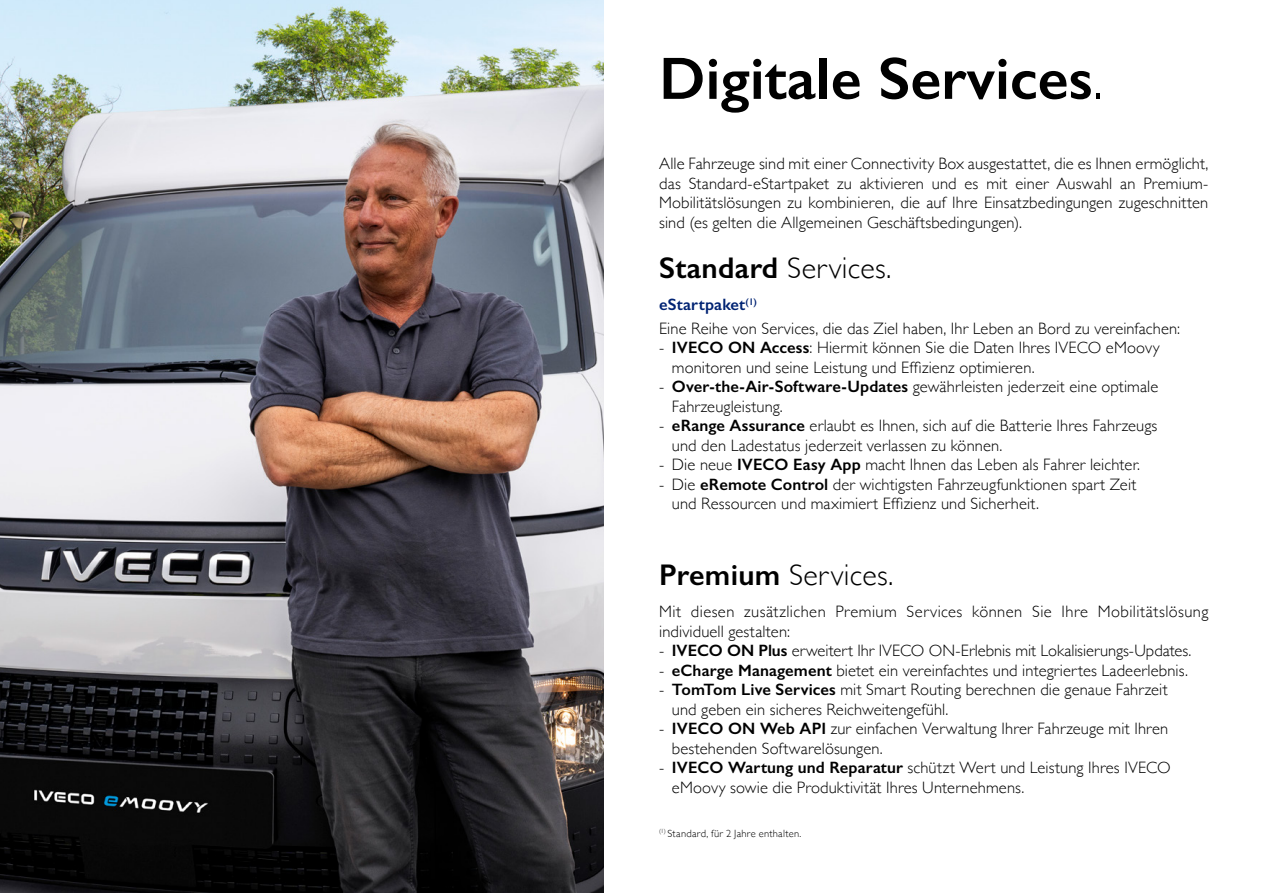
<style>
.page{position:relative;width:1263px;height:893px;background:#fff}
.page>*{position:absolute;margin:0;border:0;box-sizing:border-box;transform-origin:0 0}
.t1{font:600 60px "Gill Sans";color:#000}
.t2{font:300 30px "Gill Sans";letter-spacing:.01em;color:#000}
.t3{font:300 16.5px/19.5px "Gill Sans";letter-spacing:.01em;color:#000}
.t4{font:300 10.5px "Gill Sans";letter-spacing:.03em;color:#000}
.s1{font-weight:300}
.s2{font-weight:600}
.s3{font-weight:600;color:#002373}
</style>
<div class="page">
<img style="left:0;top:0;width:604px;height:893px">
<h1 class="t1" style="left:659px;top:42px;width:446px">Digitale Services<span class="s1">.</span></h1>
<p class="t3" style="left:659px;top:153px;width:551px;text-align:justify">Alle Fahrzeuge sind mit einer Connectivity Box ausgestattet, die es Ihnen ermöglicht, das Standard-eStartpaket zu aktivieren und es mit einer Auswahl an Premium-Mobilitätslösungen zu kombinieren, die auf Ihre Einsatzbedingungen zugeschnitten sind (es gelten die Allgemeinen Geschäftsbedingungen).</p>
<h2 class="t2" style="left:659px;top:244px;width:234px"><span class="s2">Standard</span> Services.</h2>
<p class="t3" style="left:659px;top:292px;width:522px;line-height:23.7px"><span class="s3">eStartpaket</span><sup>(1)<br></sup>Eine Reihe von Services, die das Ziel haben, Ihr Leben an Bord zu vereinfachen:</p>
<p class="t3" style="left:672px;top:337px;width:489px;text-indent:-13px">- <span class="s2">IVECO ON Access</span>: Hiermit können Sie die Daten Ihres IVECO eMoovy monitoren und seine Leistung und Effizienz optimieren.</p>
<p class="t3" style="left:672px;top:376px;width:488px;text-indent:-13px">- <span class="s2">Over-the-Air-Software-Updates</span> gewährleisten jederzeit eine optimale<br>Fahrzeugleistung.</p>
<p class="t3" style="left:672px;top:415px;width:487px;text-indent:-13px">- <span class="s2">eRange Assurance</span> erlaubt es Ihnen, sich auf die Batterie Ihres Fahrzeugs und den Ladestatus jederzeit verlassen zu können.</p>
<p class="t3" style="left:659px;top:454px;width:482px">- Die neue <span class="s2">IVECO Easy App</span> macht Ihnen das Leben als Fahrer leichter.</p>
<p class="t3" style="left:672px;top:474px;width:466px;text-indent:-13px">- Die <span class="s2">eRemote Control</span> der wichtigsten Fahrzeugfunktionen spart Zeit und Ressourcen und maximiert Effizienz und Sicherheit.</p>
<h2 class="t2" style="left:659px;top:551px;width:236px"><span class="s2">Premium</span> Services.</h2>
<p class="t3" style="left:659px;top:601px;width:551px">Mit diesen zusätzlichen Premium Services können Sie Ihre Mobilitätslösung individuell gestalten:</p>
<p class="t3" style="left:659px;top:640px;width:534px">- <span class="s2">IVECO ON Plus</span> erweitert Ihr IVECO ON-Erlebnis mit Lokalisierungs-Updates.</p>
<p class="t3" style="left:659px;top:660px;width:530px">- <span class="s2">eCharge Management</span> bietet ein vereinfachtes und integriertes Ladeerlebnis.</p>
<p class="t3" style="left:672px;top:679px;width:497px;text-indent:-13px">- <span class="s2">TomTom Live Services</span> mit Smart Routing berechnen die genaue Fahrzeit und geben ein sicheres Reichweitengefühl.</p>
<p class="t3" style="left:672px;top:718px;width:498px;text-indent:-13px">- <span class="s2">IVECO ON Web API</span> zur einfachen Verwaltung Ihrer Fahrzeuge mit Ihren bestehenden Softwarelösungen.</p>
<p class="t3" style="left:672px;top:757px;width:500px;text-indent:-13px">- <span class="s2">IVECO Wartung und Reparatur</span> schützt Wert und Leistung Ihres IVECO eMoovy sowie die Produktivität Ihres Unternehmens.</p>
<p class="t4" style="left:659px;top:825px;width:144px"><sup>(1)</sup> Standard, für 2 Jahre enthalten.</p>
</div>
